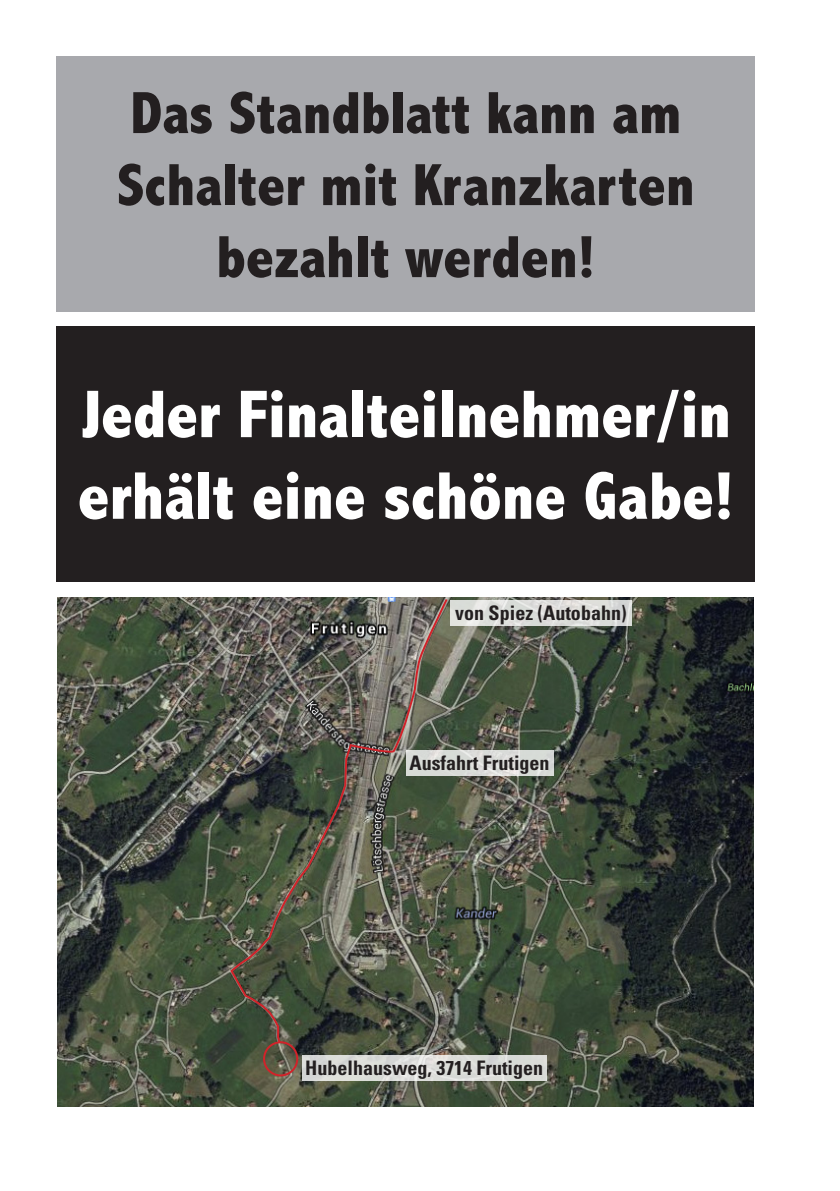
<style>
.page{position:relative;width:840px;height:1191px;background:#fff}
.page>*{position:absolute;margin:0;border:0;box-sizing:border-box;transform-origin:0 0}
.t1{font:800 condensed 68px/81.6px "Abadi";color:#fff}
.t2{font:800 condensed 60px/72px "Abadi";color:#231f20}
.t3{font:700 condensed 20px "Univers LT Std";color:#231f20}
</style>
<div class="page">
<div style="left:57px;top:57px;width:697px;height:255px;background:#a8a9ad"></div>
<div style="left:57px;top:327px;width:697px;height:255px;background:#231f20"></div>
<img style="left:58px;top:598px;width:695px;height:508px">
<div style="left:263px;top:1041px;width:35px;height:35px;border:2px solid #d1232a;border-radius:50%"></div>
<svg style="left:229px;top:597px;width:219px;height:447px;background:#5a5c4f"></svg>
<svg style="left:302px;top:1054px;width:244px;height:26px;background:#d5d7d3"></svg>
<svg style="left:450px;top:600px;width:181px;height:25px;background:#dedfdc"></svg>
<svg style="left:405px;top:750px;width:148px;height:26px;background:#d9dbd8"></svg>
<p class="t2" style="left:117px;top:77px;width:579px">Das Standblatt kann am<br>Schalter mit Kranzkarten</p>
<p class="t2" style="left:216px;top:221px;width:380px">bezahlt werden!</p>
<p class="t1" style="left:78px;top:374px;width:657px">Jeder Finalteilnehmer/in erhält eine schöne Gabe!</p>
<p class="t3" style="left:455px;top:600px;width:173px">von Spiez (Autobahn)</p>
<p class="t3" style="left:409px;top:751px;width:141px">Ausfahrt Frutigen</p>
<p class="t3" style="left:305px;top:1055px;width:239px">Hubelhausweg, 3714 Frutigen</p>
</div>
